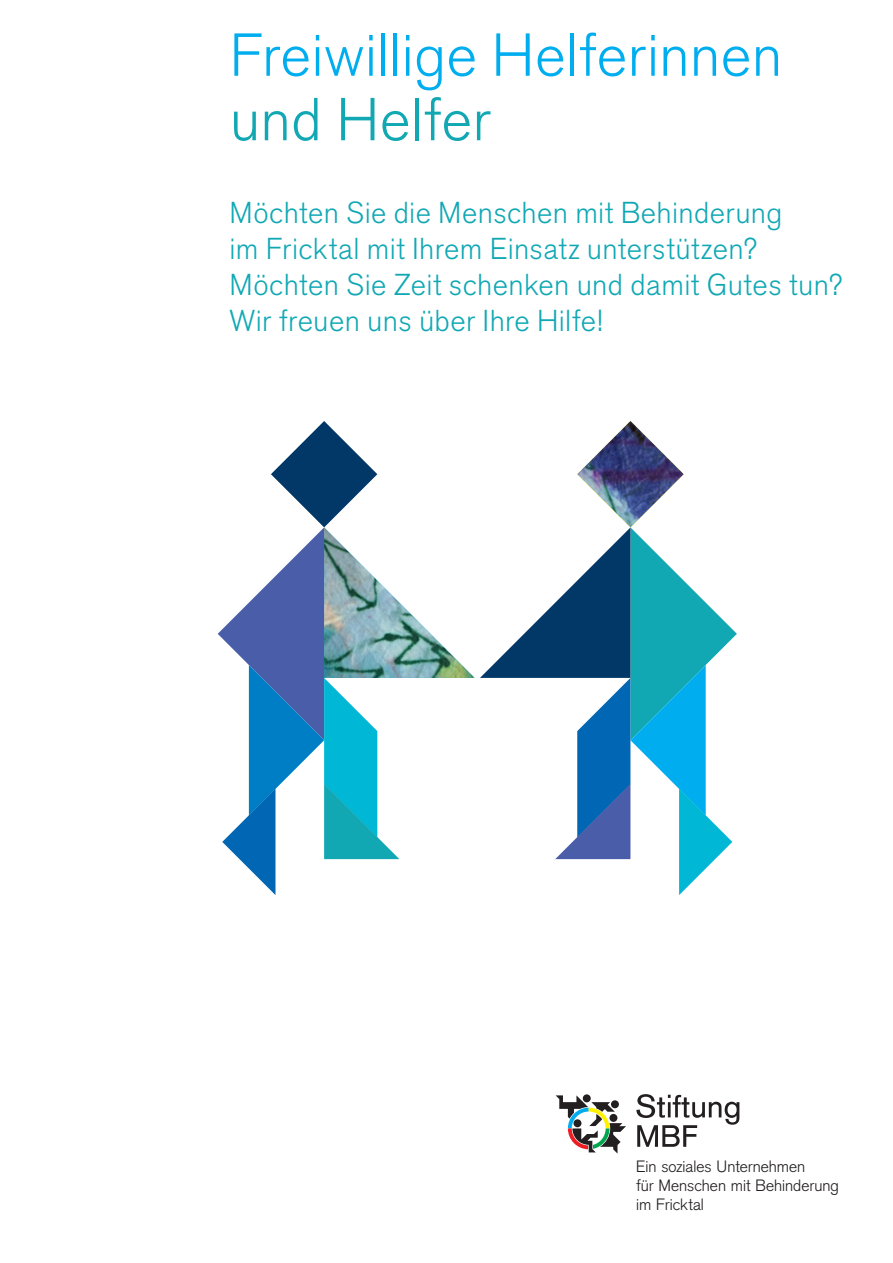
<style>
.page{position:relative;width:893px;height:1263px;background:#fff}
.page>*{position:absolute;margin:0;border:0;box-sizing:border-box;transform-origin:0 0}
.t1{font:300 60px "Akzidenz Grotesk Pro";letter-spacing:.005em;color:#00aeef}
.t2{font:300 60px "Akzidenz Grotesk Pro";letter-spacing:.005em;color:#11a8b4}
.t3{font:300 30px/36px "Akzidenz Grotesk Pro";letter-spacing:.01em;color:#11a8b4}
.t4{font:300 16.2px/19.4px "Akzidenz Grotesk";color:#231f20}
</style>
<div class="page">
<svg style="left:636px;top:1094px;width:103px;height:53px"></svg>
<svg style="left:556px;top:1095px;width:70px;height:58px"></svg>
<svg style="left:218px;top:421px;width:519px;height:474px"></svg>
<h1 class="t1" style="left:230px;top:16px;width:554px">Freiwillige Helferinnen</h1>
<h1 class="t2" style="left:230px;top:80px;width:263px">und Helfer</h1>
<p class="t3" style="left:230px;top:194px;width:614px">Möchten Sie die Menschen mit Behinderung<br>im Fricktal mit Ihrem Einsatz unterstützen?<br>Möchten Sie Zeit schenken und damit Gutes tun?<br>Wir freuen uns über Ihre Hilfe!</p>
<p class="t4" style="left:636px;top:1156px;width:204px">Ein soziales Unternehmen<br>für Menschen mit Behinderung im Fricktal</p>
</div>
